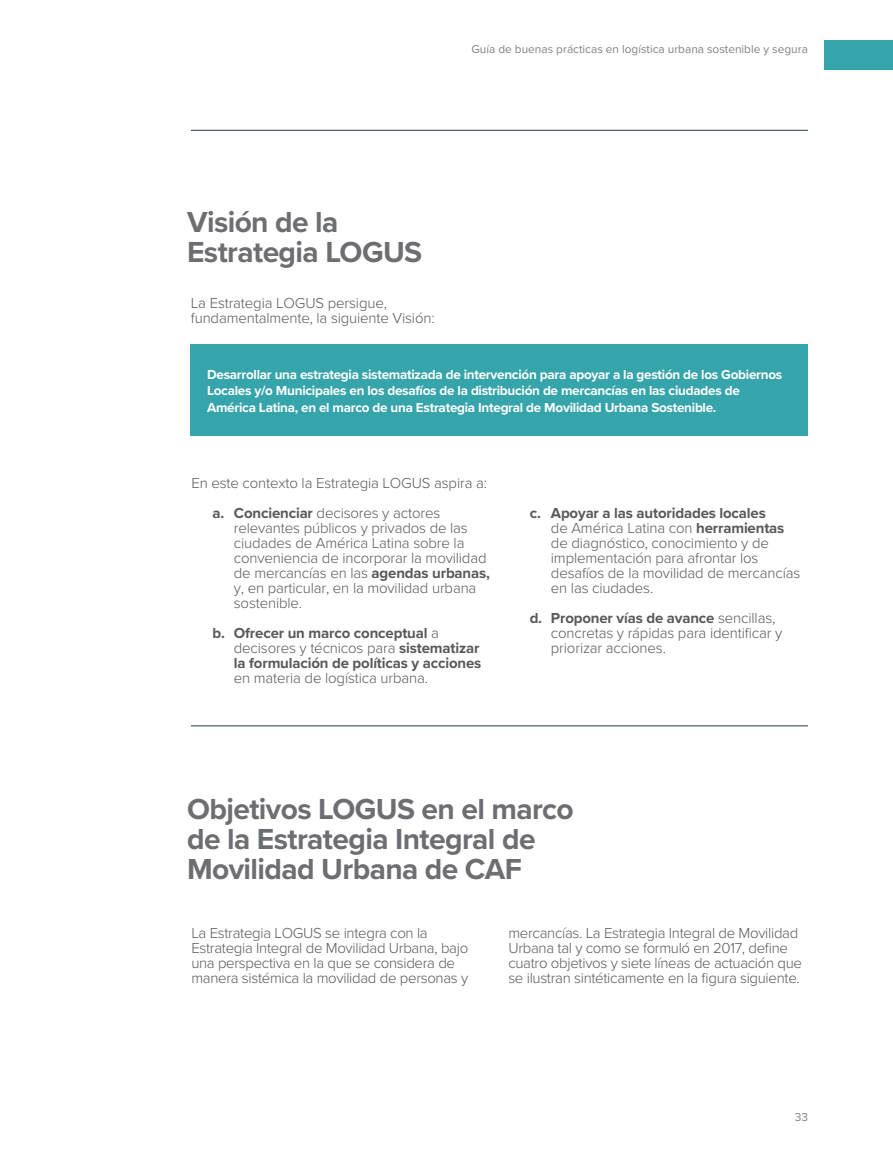
<style>
.page{position:relative;width:893px;height:1149px;background:#fff}
.page>*{position:absolute;margin:0;border:0;box-sizing:border-box;transform-origin:0 0}
.t1{font:700 30px/30px "Proxima Nova";letter-spacing:-.02em;color:#6d6e71}
.t2{font:300 15px/15px "Proxima Nova";letter-spacing:-.01em;color:#58595b}
.t3{font:700 15px/15px "Proxima Nova";letter-spacing:-.01em;color:#58595b}
.t4{font:700 13.5px/16.2px "Proxima Nova";letter-spacing:-.02em;color:#fff}
.t5{font:11.85px "Proxima Nova";color:#808285}
.s1{font-weight:700}
.s2{font-weight:300}
</style>
<div class="page">
<div style="left:824px;top:40px;width:69px;height:30px;background:#35a4ab"></div>
<hr style="left:191px;top:130px;width:617px;height:1px;background:#203a43">
<hr style="left:191px;top:725px;width:617px;height:1px;background:#203a43">
<div style="left:191px;top:344px;width:617px;height:91px;background:#35a4ab"></div>
<p class="t5" style="left:471px;top:40px;width:338px">Guía de buenas prácticas en logística urbana sostenible y segura</p>
<h1 class="t1" style="left:187px;top:206px;width:237px">Visión de la<br>Estrategia LOGUS</h1>
<p class="t2" style="left:191px;top:294px;width:245px">La Estrategia LOGUS persigue, fundamentalmente, la siguiente Visión:</p>
<p class="t4" style="left:207px;top:366px;width:577px">Desarrollar una estrategia sistematizada de intervención para apoyar a la gestión de los Gobiernos<br>Locales y/o Municipales en los desafíos de la distribución de mercancías en las ciudades de<br>América Latina, en el marco de una Estrategia Integral de Movilidad Urbana Sostenible.</p>
<p class="t2" style="left:213px;top:467px;width:276px;line-height:30px;text-indent:-21px">En este contexto la Estrategia LOGUS aspira a: <span class="s1">a. Concienciar</span> decisores y actores</p>
<p class="t2" style="left:234px;top:519px;width:258px">relevantes públicos y privados de las ciudades de América Latina sobre la conveniencia de incorporar la movilidad de mercancías en las <span class="s1">agendas urbanas, </span>y, en particular, en la movilidad urbana sostenible.</p>
<p class="t3" style="left:234px;top:625px;width:249px;text-indent:-21px">b. Ofrecer un marco conceptual <span class="s2">a decisores y técnicos para</span> sistematizar la formulación de políticas y acciones</p>
<p class="t2" style="left:234px;top:669px;width:196px">en materia de logística urbana.</p>
<p class="t2" style="left:551px;top:504px;width:251px;text-indent:-21px"><span class="s1">c. Apoyar a las autoridades locales<br></span>de América Latina con <span class="s1">herramientas </span>de diagnóstico, conocimiento y de implementación para afrontar los desafíos de la movilidad de mercancías en las ciudades.</p>
<p class="t2" style="left:551px;top:609px;width:233px;text-indent:-21px"><span class="s1">d. Proponer vías de avance</span> sencillas, concretas y rápidas para identificar y priorizar acciones.</p>
<h1 class="t1" style="left:187px;top:793px;width:388px">Objetivos LOGUS en el marco de la Estrategia Integral de<br>Movilidad Urbana de CAF</h1>
<p class="t2" style="left:191px;top:924px;width:278px">La Estrategia LOGUS se integra con la Estrategia Integral de Movilidad Urbana, bajo una perspectiva en la que se considera de manera sistémica la movilidad de personas y</p>
<p class="t2" style="left:508px;top:924px;width:295px">mercancías. La Estrategia Integral de Movilidad Urbana tal y como se formuló en 2017, define cuatro objetivos y siete líneas de actuación que se ilustran sintéticamente en la figura siguiente.</p>
<p class="t5" style="left:795px;top:1107px;width:15px">33</p>
</div>
